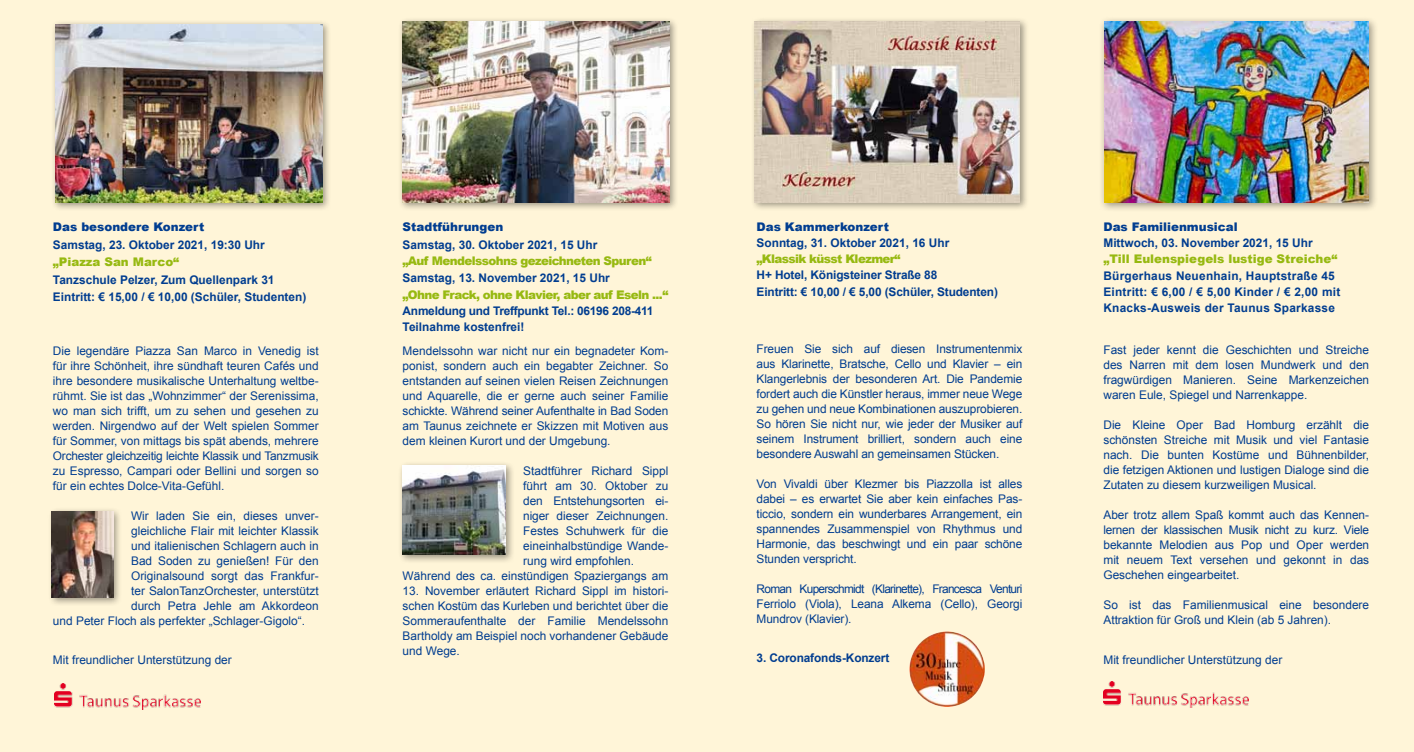
<style>
.page{position:relative;width:1414px;height:752px;background:#fff}
.page>*{position:absolute;margin:0;border:0;box-sizing:border-box;transform-origin:0 0}
.t1{font:11.88px/15px "Arial";color:#003d90;text-align:justify}
.t2{font:700 11.88px/17.5px "Arial";color:#003d90}
.t3{font:700 11.88px/16.2px "Arial";letter-spacing:.02em;color:#003d90}
.t4{font:900 11.88px "Arial";letter-spacing:-.05em;color:#97b911}
.t5{font:900 11.88px "Arial";color:#003d90}
.t6{font:700 11.88px/16.2px "Arial";letter-spacing:-.02em;color:#003d90}
.t7{font:900 11.88px "Arial";color:#97b911}
</style>
<div class="page">
<div style="left:0;top:0;width:1414px;height:751px;background:#fff5d8"></div>
<div style="left:398px;top:17px;width:280px;height:194px;background:#000;opacity:.4"></div>
<img style="left:403px;top:21px;width:266px;height:181px">
<div style="left:51px;top:20px;width:281px;height:191px;background:#000;opacity:.4"></div>
<img style="left:55px;top:24px;width:267px;height:178px">
<div style="left:750px;top:17px;width:279px;height:194px;background:#000;opacity:.4"></div>
<img style="left:754px;top:21px;width:266px;height:181px">
<div style="left:1099px;top:16px;width:279px;height:196px;background:#000;opacity:.4"></div>
<img style="left:1104px;top:21px;width:264px;height:181px">
<img style="left:55px;top:683px;width:145px;height:26px">
<div style="left:398px;top:461px;width:117px;height:102px;background:#000;opacity:.4"></div>
<img style="left:402px;top:465px;width:103px;height:89px">
<img style="left:909px;top:631px;width:76px;height:75px;border-radius:38px">
<img style="left:1103px;top:681px;width:146px;height:26px">
<div style="left:47px;top:507px;width:76px;height:99px;background:#000;opacity:.4"></div>
<img style="left:52px;top:511px;width:61px;height:86px">
<p class="t5" style="left:53px;top:218px;width:153px">Das besondere Konzert</p>
<p class="t2" style="left:53px;top:236px;width:213px">Samstag, 23. Oktober 2021, 19:30 Uhr</p>
<p class="t7" style="left:53px;top:253px;width:128px">„Piazza San Marco“</p>
<p class="t2" style="left:53px;top:271px;width:255px">Tanzschule Pelzer, Zum Quellenpark 31<br>Eintritt: € 15,00 / € 10,00 (Schüler, Studenten)</p>
<p class="t1" style="left:53px;top:343px;width:267px">Die legendäre Piazza San Marco in Venedig ist für ihre Schönheit, ihre sündhaft teuren Cafés und ihre besondere musikalische Unterhaltung weltbe&shy;rühmt. Sie ist das „Wohnzimmer“ der Serenissima, wo man sich trifft, um zu sehen und gesehen zu werden. Nirgendwo auf der Welt spielen Sommer für Sommer, von mittags bis spät abends, mehrere Orchester gleichzeitig leichte Klassik und Tanzmusik zu Espresso, Campari oder Bellini und sorgen so für ein echtes Dolce-Vita-Gefühl.</p>
<p class="t1" style="left:131px;top:508px;width:189px">Wir laden Sie ein, dieses unver-</p>
<p class="t1" style="left:131px;top:523px;width:189px">gleichliche Flair mit leichter Klassik</p>
<p class="t1" style="left:131px;top:538px;width:189px">und italienischen Schlagern auch in</p>
<p class="t1" style="left:131px;top:553px;width:189px">Bad Soden zu genießen! Für den</p>
<p class="t1" style="left:131px;top:568px;width:189px">Originalsound sorgt das Frankfur-</p>
<p class="t1" style="left:131px;top:583px;width:189px">ter SalonTanzOrchester, unterstützt</p>
<p class="t1" style="left:131px;top:598px;width:189px">durch Petra Jehle am Akkordeon</p>
<p class="t1" style="left:53px;top:613px;width:254px">und Peter Floch als perfekter „Schlager-Gigolo“.</p>
<p class="t1" style="left:53px;top:652px;width:180px">Mit freundlicher Unterstützung der</p>
<p class="t5" style="left:403px;top:218px;width:102px">Stadtführungen</p>
<p class="t2" style="left:403px;top:236px;width:196px">Samstag, 30. Oktober 2021, 15 Uhr</p>
<p class="t4" style="left:403px;top:252px;width:251px">„Auf Mendelssohns gezeichneten Spuren“</p>
<p class="t2" style="left:403px;top:270px;width:209px">Samstag, 13. November 2021, 15 Uhr</p>
<p class="t4" style="left:403px;top:285px;width:267px">„Ohne Frack, ohne Klavier, aber auf Eseln ...“</p>
<p class="t6" style="left:403px;top:303px;width:252px">Anmeldung und Treffpunkt Tel.: 06196 208-411<br>Teilnahme kostenfrei!</p>
<p class="t1" style="left:403px;top:343px;width:267px">Mendelssohn war nicht nur ein begnadeter Kom&shy;ponist, sondern auch ein begabter Zeichner. So entstanden auf seinen vielen Reisen Zeichnungen und Aquarelle, die er gerne auch seiner Familie schickte. Während seiner Aufenthalte in Bad Soden am Taunus zeichnete er Skizzen mit Motiven aus dem kleinen Kurort und der Umgebung.</p>
<p class="t1" style="left:523px;top:463px;width:147px">Stadtführer Richard Sippl</p>
<p class="t1" style="left:523px;top:478px;width:147px">führt am 30. Oktober zu</p>
<p class="t1" style="left:523px;top:493px;width:147px">den Entstehungsorten ei-</p>
<p class="t1" style="left:523px;top:508px;width:147px">niger dieser Zeichnungen.</p>
<p class="t1" style="left:523px;top:523px;width:147px">Festes Schuhwerk für die</p>
<p class="t1" style="left:523px;top:538px;width:147px">eineinhalbstündige Wande-</p>
<p class="t1" style="left:523px;top:553px;width:112px">rung wird empfohlen.</p>
<p class="t1" style="left:403px;top:568px;width:267px">Während des ca. einstündigen Spaziergangs am</p>
<p class="t1" style="left:403px;top:583px;width:267px">13. November erläutert Richard Sippl im histori&shy;schen Kostüm das Kurleben und berichtet über die Sommeraufenthalte der Familie Mendelssohn Bartholdy am Beispiel noch vorhandener Gebäude und Wege.</p>
<p class="t5" style="left:756px;top:217px;width:134px">Das Kammerkonzert</p>
<p class="t2" style="left:756px;top:234px;width:194px">Sonntag, 31. Oktober 2021, 16 Uhr</p>
<p class="t4" style="left:756px;top:250px;width:145px">„Klassik küsst Klezmer“</p>
<p class="t2" style="left:756px;top:267px;width:243px;line-height:16.2px">H+ Hotel, Königsteiner Straße 88<br>Eintritt: € 10,00 / € 5,00 (Schüler, Studenten)</p>
<p class="t1" style="left:756px;top:341px;width:267px">Freuen Sie sich auf diesen Instrumentenmix aus Klarinette, Bratsche, Cello und Klavier – ein Klangerlebnis der besonderen Art. Die Pandemie fordert auch die Künstler heraus, immer neue Wege zu gehen und neue Kombinationen auszuprobieren.<br>So hören Sie nicht nur, wie jeder der Musiker auf seinem Instrument brilliert, sondern auch eine besondere Auswahl an gemeinsamen Stücken.</p>
<p class="t1" style="left:756px;top:476px;width:267px">Von Vivaldi über Klezmer bis Piazzolla ist alles dabei – es erwartet Sie aber kein einfaches Pas&shy;ticcio, sondern ein wunderbares Arrangement, ein spannendes Zusammenspiel von Rhythmus und Harmonie, das beschwingt und ein paar schöne Stunden verspricht.</p>
<p class="t1" style="left:756px;top:581px;width:267px">Roman Kuperschmidt (Klarinette), Francesca Venturi Ferriolo (Viola), Leana Alkema (Cello), Georgi Mundrov (Klavier).</p>
<p class="t2" style="left:756px;top:649px;width:134px">3. Coronafonds-Konzert</p>
<p class="t5" style="left:1103px;top:218px;width:136px">Das Familienmusical</p>
<p class="t2" style="left:1103px;top:234px;width:211px">Mittwoch, 03. November 2021, 15 Uhr</p>
<p class="t7" style="left:1103px;top:250px;width:235px">„Till Eulenspiegels lustige Streiche“</p>
<p class="t3" style="left:1103px;top:268px;width:238px">Bürgerhaus Neuenhain, Hauptstraße 45<br>Eintritt: € 6,00 / € 5,00 Kinder / € 2,00 mit<br>Knacks-Ausweis der Taunus Sparkasse</p>
<p class="t1" style="left:1103px;top:342px;width:267px">Fast jeder kennt die Geschichten und Streiche des Narren mit dem losen Mundwerk und den fragwürdigen Manieren. Seine Markenzeichen waren Eule, Spiegel und Narrenkappe.</p>
<p class="t1" style="left:1103px;top:417px;width:267px">Die Kleine Oper Bad Homburg erzählt die schönsten Streiche mit Musik und viel Fantasie nach. Die bunten Kostüme und Bühnenbilder, die fetzigen Aktionen und lustigen Dialoge sind die Zutaten zu diesem kurzweiligen Musical.</p>
<p class="t1" style="left:1103px;top:507px;width:267px">Aber trotz allem Spaß kommt auch das Kennen&shy;lernen der klassischen Musik nicht zu kurz. Viele bekannte Melodien aus Pop und Oper werden mit neuem Text versehen und gekonnt in das Geschehen eingearbeitet.</p>
<p class="t1" style="left:1103px;top:597px;width:267px">So ist das Familienmusical eine besondere<br>Attraktion für Groß und Klein (ab 5 Jahren).</p>
<p class="t1" style="left:1103px;top:652px;width:180px">Mit freundlicher Unterstützung der</p>
</div>
